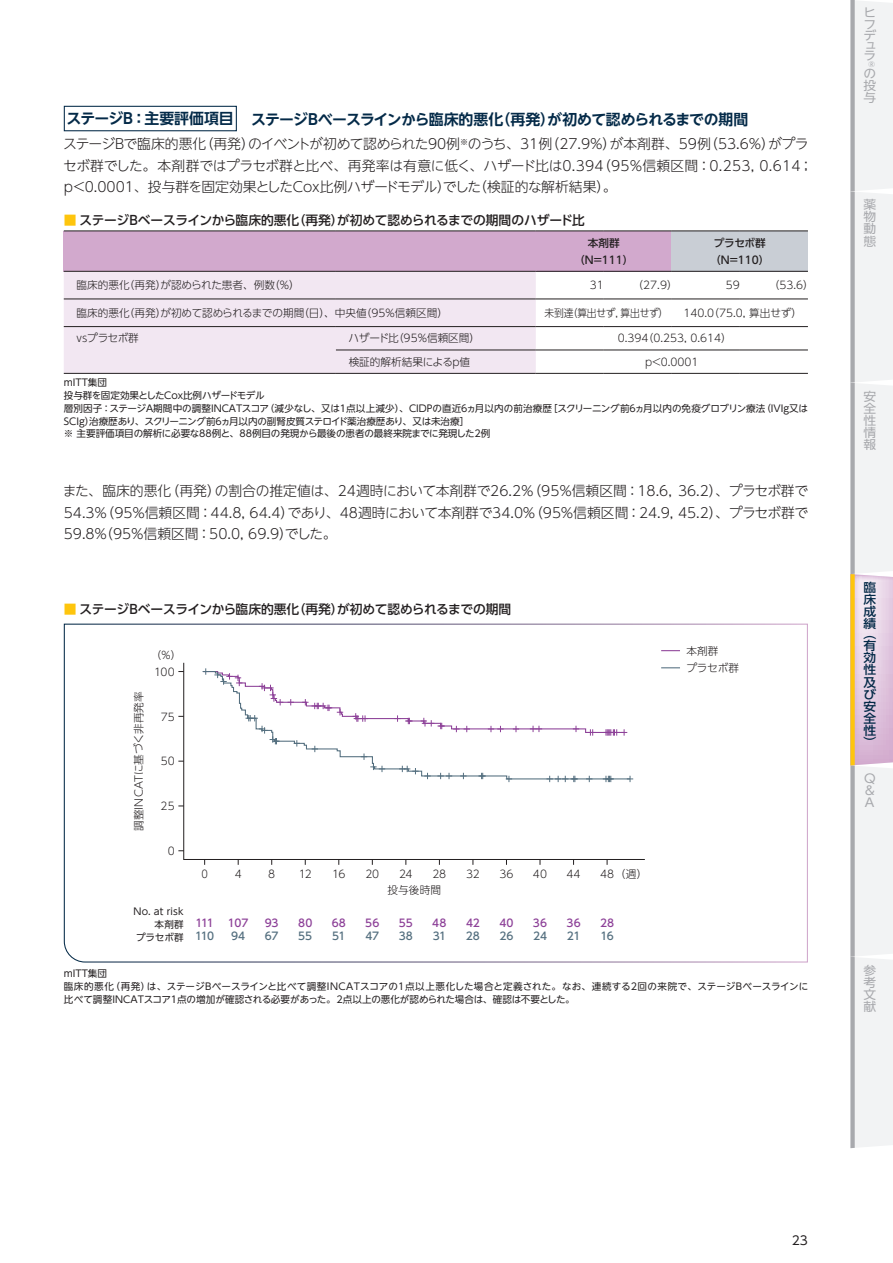
<style>
.page{position:relative;width:893px;height:1263px;background:#fff}
.page>*{position:absolute;margin:0;border:0;box-sizing:border-box;transform-origin:0 0}
.適-見出し3{font:700 14.85px "UD Shin Go NT Pro De";letter-spacing:-.03em;color:#042a48}
.適-本文{font:300 13.8px/21.3px "UD Shin Go NT Pro";letter-spacing:-.01em;color:#231f20}
.適-図表見出し{font:500 12.75px "UD Shin Go Pro";letter-spacing:-.01em;color:#231f20}
.t1{font:12.15px/12.1px "UD Shin Go NT Pro";color:#a8a9ad;text-align:justify;scale:1.05 1}
.t2{font:500 12.15px/12.1px "UD Shin Go NT Pro";color:#042a48;text-align:justify;scale:1.05 1}
.t3{font:12.15px "UD Shin Go NT Pro";color:#231f20}
.表{font:300 10.65px/17.1px "UD Shin Go Pro";color:#231f20}
.t4{font:500 10.65px "UD Shin Go Pro";letter-spacing:.005em;color:#8d4198}
.t5{font:500 10.65px "UD Shin Go Pro";letter-spacing:-.035em;color:#546f7f}
.表ヘッダ{font:500 10.65px "UD Shin Go Pro";color:#231f20}
.表-2{font:300 10.65px "UD Shin Go Pro";letter-spacing:-.025em;color:#231f20;scale:.92 1}
.表-3{font:300 10.65px "UD Shin Go Pro";color:#231f20;scale:.92 1}
.t6{font:300 10.35px "UD Shin Go Pro";color:#231f20}
.キャプション{font:9.6px/12.8px "UD Shin Go NT Pro";color:#231f20}
.キャプション-2{font:9.6px "UD Shin Go NT Pro";letter-spacing:-.025em;color:#231f20}
.t7{font:9.6px/12.8px "UD Shin Go Pro";letter-spacing:.015em;color:#231f20;text-align:right}
.t8{font:7.05px "UD Shin Go NT Pro";color:#a8a9ad;scale:1.05 1}
.s1{color:#fec50d}
</style>
<div class="page">
<svg style="left:850px;top:0;width:43px;height:1148px"></svg>
<div style="left:850px;top:574px;width:5px;height:191px;background:#fec50d"></div>
<div style="left:64px;top:106px;width:173px;height:25px;border:1px solid #042a48"></div>
<div style="left:64px;top:231px;width:472px;height:40px;background:#d2a9cd"></div>
<div style="left:536px;top:231px;width:136px;height:40px;background:#d2a9cd"></div>
<div style="left:672px;top:231px;width:136px;height:40px;background:#c9ced5"></div>
<div style="left:64px;top:272px;width:472px;height:101px;background:#f2e7f2"></div>
<hr style="left:536px;top:271px;width:68px;height:1px;background:#231f20">
<hr style="left:604px;top:271px;width:68px;height:1px;background:#231f20">
<hr style="left:672px;top:271px;width:68px;height:1px;background:#231f20">
<hr style="left:740px;top:271px;width:68px;height:1px;background:#231f20">
<hr style="left:64px;top:231px;width:272px;height:1px;background:#231f20">
<hr style="left:336px;top:231px;width:200px;height:1px;background:#231f20">
<hr style="left:64px;top:373px;width:272px;height:1px;background:#231f20">
<hr style="left:336px;top:373px;width:200px;height:1px;background:#231f20">
<hr style="left:336px;top:350px;width:200px;height:1px;background:#231f20">
<hr style="left:536px;top:231px;width:68px;height:1px;background:#231f20">
<hr style="left:604px;top:231px;width:68px;height:1px;background:#231f20">
<hr style="left:672px;top:231px;width:68px;height:1px;background:#231f20">
<hr style="left:740px;top:231px;width:68px;height:1px;background:#231f20">
<hr style="left:64px;top:271px;width:272px;height:1px;background:#231f20">
<hr style="left:336px;top:271px;width:200px;height:1px;background:#231f20">
<hr style="left:64px;top:299px;width:272px;height:1px;background:#231f20">
<hr style="left:336px;top:299px;width:200px;height:1px;background:#231f20">
<hr style="left:64px;top:326px;width:272px;height:1px;background:#231f20">
<hr style="left:336px;top:326px;width:200px;height:1px;background:#231f20">
<hr style="left:536px;top:350px;width:68px;height:1px;background:#231f20">
<hr style="left:604px;top:350px;width:68px;height:1px;background:#231f20">
<hr style="left:672px;top:350px;width:68px;height:1px;background:#231f20">
<hr style="left:740px;top:350px;width:68px;height:1px;background:#231f20">
<hr style="left:536px;top:373px;width:68px;height:1px;background:#231f20">
<hr style="left:604px;top:373px;width:68px;height:1px;background:#231f20">
<hr style="left:672px;top:373px;width:68px;height:1px;background:#231f20">
<hr style="left:740px;top:373px;width:68px;height:1px;background:#231f20">
<hr style="left:536px;top:299px;width:68px;height:1px;background:#231f20">
<hr style="left:604px;top:299px;width:68px;height:1px;background:#231f20">
<hr style="left:536px;top:326px;width:68px;height:1px;background:#231f20">
<hr style="left:604px;top:326px;width:68px;height:1px;background:#231f20">
<hr style="left:672px;top:326px;width:68px;height:1px;background:#231f20">
<hr style="left:740px;top:326px;width:68px;height:1px;background:#231f20">
<hr style="left:672px;top:299px;width:68px;height:1px;background:#231f20">
<hr style="left:740px;top:299px;width:68px;height:1px;background:#231f20">
<svg style="left:63px;top:623px;width:745px;height:340px"></svg>
<p class="適-見出し3" style="left:66px;top:108px;width:683px">ステージB：主要評価項目　ステージBベースラインから臨床的悪化（再発）が初めて認められるまでの期間</p>
<p class="適-本文" style="left:63px;top:133px;width:751px">ステージBで臨床的悪化（再発）のイベントが初めて認められた90例<sup>※</sup>のうち、31例（27.9％）が本剤群、59例（53.6％）がプラセボ群でした。本剤群ではプラセボ群と⽐べ、再発率は有意に低く、ハザード⽐は0.394（95％信頼区間：0.253, 0.614；p＜0.0001、投与群を固定効果としたCox⽐例ハザードモデル）でした（検証的な解析結果）。</p>
<p class="適-図表見出し" style="left:64px;top:210px;width:523px"><span class="s1">■</span> ステージBベースラインから臨床的悪化（再発）が初めて認められるまでの期間のハザード⽐</p>
<p class="表ヘッダ" style="left:588px;top:234px;width:33px">本剤群</p>
<p class="表ヘッダ" style="left:574px;top:251px;width:61px">（N=111）</p>
<p class="表ヘッダ" style="left:714px;top:234px;width:54px">プラセボ群</p>
<p class="表ヘッダ" style="left:710px;top:251px;width:61px">（N=110）</p>
<p class="表" style="left:77px;top:276px;width:225px">臨床的悪化（再発）が認められた患者、例数（％）</p>
<p class="表" style="left:590px;top:276px;width:16px">31</p>
<p class="表" style="left:633px;top:276px;width:47px">（27.9）</p>
<p class="表" style="left:726px;top:276px;width:16px">59</p>
<p class="表" style="left:769px;top:276px;width:47px">（53.6）</p>
<p class="表" style="left:77px;top:304px;width:373px">臨床的悪化（再発）が初めて認められるまでの期間（日）、中央値（95％信頼区間）</p>
<p class="表-2" style="left:545px;top:304px;width:136px">未到達（算出せず, 算出せず）</p>
<p class="表" style="left:683px;top:304px;width:120px">140.0（75.0, 算出せず）</p>
<p class="表" style="left:77px;top:329px;width:64px">vsプラセボ群</p>
<p class="表" style="left:348px;top:329px;width:133px">ハザード比（95％信頼区間）</p>
<p class="表" style="left:618px;top:329px;width:116px">0.394（0.253, 0.614）</p>
<p class="表" style="left:349px;top:353px;width:123px">検証的解析結果によるp値</p>
<p class="表" style="left:645px;top:353px;width:55px">p＜0.0001</p>
<p class="キャプション" style="left:64px;top:376px;width:45px">mITT集団</p>
<p class="キャプション-2" style="left:64px;top:388px;width:202px">投与群を固定効果としたCox比例ハザードモデル</p>
<p class="キャプション" style="left:64px;top:401px;width:746px">層別因子：ステージA期間中の調整INCATスコア（減少なし、又は1点以上減少）、CIDPの直近6ヵ月以内の前治療歴［スクリーニング前6ヵ月以内の免疫グロブリン療法（IVIg又は<br>SCIg）治療歴あり、スクリーニング前6ヵ月以内の副腎皮質ステロイド薬治療歴あり、又は未治療］</p>
<p class="キャプション" style="left:64px;top:427px;width:428px">※ 主要評価項目の解析に必要な88例と、88例目の発現から最後の患者の最終来院までに発現した2例</p>
<p class="適-本文" style="left:63px;top:480px;width:747px;text-align:justify">また、臨床的悪化（再発）の割合の推定値は、24週時において本剤群で26.2％（95％信頼区間：18.6, 36.2）、プラセボ群で54.3％（95％信頼区間：44.8, 64.4）であり、48週時において本剤群で34.0％（95％信頼区間：24.9, 45.2）、プラセボ群で59.8％（95％信頼区間：50.0, 69.9）でした。</p>
<p class="適-図表見出し" style="left:64px;top:599px;width:449px"><span class="s1">■</span> ステージBベースラインから臨床的悪化（再発）が初めて認められるまでの期間</p>
<p class="表" style="left:130px;top:831px;width:141px;rotate:-90deg">調整INCATに基づく非再発率</p>
<p class="t6" style="left:151px;top:647px;width:32px">（％）</p>
<p class="表" style="left:154px;top:663px;width:22px">100</p>
<p class="表" style="left:161px;top:708px;width:15px">75</p>
<p class="表" style="left:161px;top:752px;width:16px">50</p>
<p class="表" style="left:161px;top:797px;width:16px">25</p>
<p class="表" style="left:168px;top:842px;width:9px">0</p>
<p class="表-3" style="left:202px;top:866px;width:9px">0</p>
<p class="表" style="left:235px;top:865px;width:9px">4</p>
<p class="表" style="left:268px;top:865px;width:9px">8</p>
<p class="表" style="left:299px;top:865px;width:15px">12</p>
<p class="表" style="left:332px;top:865px;width:15px">16</p>
<p class="表" style="left:365px;top:865px;width:15px">20</p>
<p class="表" style="left:399px;top:865px;width:15px">24</p>
<p class="表" style="left:432px;top:865px;width:15px">28</p>
<p class="表" style="left:466px;top:865px;width:15px">32</p>
<p class="表" style="left:499px;top:865px;width:16px">36</p>
<p class="表" style="left:533px;top:865px;width:16px">40</p>
<p class="表" style="left:566px;top:865px;width:16px">44</p>
<p class="表" style="left:388px;top:881px;width:55px">投与後時間</p>
<p class="t7" style="left:134px;top:905px;width:52px">No. at risk本剤群<br>プラセボ群</p>
<p class="t4" style="left:195px;top:914px;width:20px">111</p>
<p class="t5" style="left:195px;top:927px;width:21px">110</p>
<p class="t4" style="left:228px;top:914px;width:22px">107</p>
<p class="t5" style="left:231px;top:927px;width:16px">94</p>
<p class="t4" style="left:265px;top:914px;width:15px">93</p>
<p class="t5" style="left:265px;top:927px;width:15px">67</p>
<p class="t4" style="left:298px;top:914px;width:16px">80</p>
<p class="t5" style="left:298px;top:927px;width:15px">55</p>
<p class="t4" style="left:332px;top:914px;width:16px">68</p>
<p class="t5" style="left:332px;top:927px;width:15px">51</p>
<p class="t4" style="left:365px;top:914px;width:16px">56</p>
<p class="t5" style="left:365px;top:927px;width:15px">47</p>
<p class="t4" style="left:399px;top:914px;width:15px">55</p>
<p class="t5" style="left:399px;top:927px;width:16px">38</p>
<p class="t4" style="left:432px;top:914px;width:16px">48</p>
<p class="t5" style="left:433px;top:927px;width:15px">31</p>
<p class="t4" style="left:466px;top:914px;width:15px">42</p>
<p class="t5" style="left:466px;top:927px;width:16px">28</p>
<p class="t4" style="left:499px;top:914px;width:16px">40</p>
<p class="t5" style="left:499px;top:927px;width:16px">26</p>
<p class="t4" style="left:533px;top:914px;width:16px">36</p>
<p class="t5" style="left:533px;top:927px;width:15px">24</p>
<p class="t4" style="left:566px;top:914px;width:16px">36</p>
<p class="t5" style="left:567px;top:927px;width:15px">21</p>
<p class="表" style="left:600px;top:865px;width:49px">48（週）</p>
<p class="t4" style="left:600px;top:914px;width:16px">28</p>
<p class="t5" style="left:600px;top:927px;width:15px">16</p>
<p class="表" style="left:686px;top:642px;width:54px">本剤群<br>プラセボ群</p>
<p class="キャプション" style="left:64px;top:967px;width:45px">mITT集団</p>
<p class="キャプション" style="left:64px;top:980px;width:746px">臨床的悪化（再発）は、ステージBベースラインと比べて調整INCATスコアの1点以上悪化した場合と定義された。なお、連続する2回の来院で、ステージBベースラインに比べて調整INCATスコア1点の増加が確認される必要があった。2点以上の悪化が認められた場合は、確認は不要とした。</p>
<p class="t1" style="left:863px;top:7px;width:14px;line-height:11.2px;text-align:left">ヒフデ</p>
<p class="t1" style="left:863px;top:40px;width:13px;line-height:10.1px">ュラ</p>
<p class="t8" style="left:869px;top:59px;width:8px">®</p>
<p class="t1" style="left:863px;top:68px;width:13px">の投与</p>
<p class="t1" style="left:863px;top:198px;width:13px">薬物動態</p>
<p class="t1" style="left:863px;top:389px;width:13px">安全性情報</p>
<p class="t2" style="left:863px;top:581px;width:13px">臨床成績</p>
<p class="t2" style="left:863px;top:627px;width:14px">（有効性及び安全性）</p>
<p class="t1" style="left:863px;top:772px;width:13px;line-height:11.7px">Q＆A</p>
<p class="t1" style="left:863px;top:963px;width:13px">参考文献</p>
<p class="t3" style="left:792px;top:1230px;width:18px">23</p>
</div>
